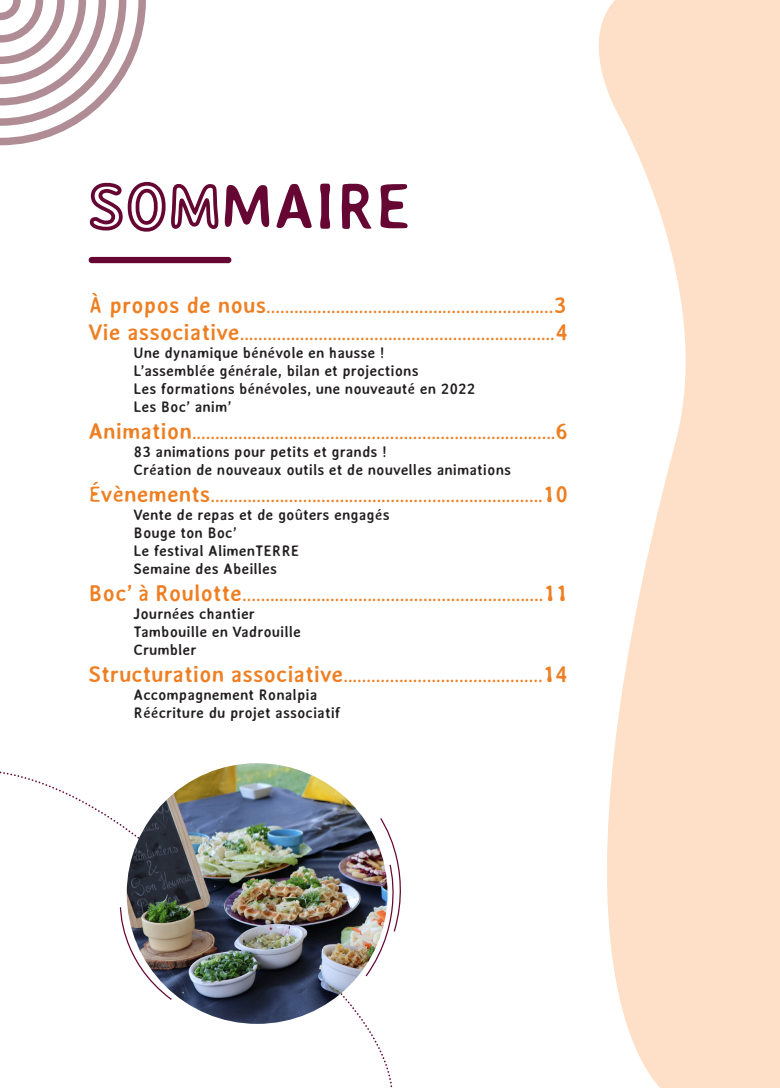
<style>
.page{position:relative;width:780px;height:1088px;background:#fff}
.page>*{position:absolute;margin:0;border:0;box-sizing:border-box;transform-origin:0 0}
.t1{font:700 63.75px "Averia Sans";color:#650732}
.t2{font:700 16.25px/27px "Averia Sans";color:#ee7f22}
.t3{font:700 15px/18px "Averia Sans";color:#231f20}
.s1{font-size:62.5px}
.s2{font-size:22.5px}
</style>
<div class="page">
<div style="left:92px;top:257px;width:136px;height:6px;background:#650732"></div>
<svg style="left:88px;top:256px;width:7px;height:8px"></svg>
<svg style="left:225px;top:256px;width:7px;height:8px"></svg>
<svg style="left:0;top:0;width:146px;height:145px"></svg>
<svg style="left:0;top:771px;width:148px;height:116px"></svg>
<img style="left:127px;top:763px;width:260px;height:261px;border-radius:130px">
<img style="left:119px;top:906px;width:54px;height:94px">
<img style="left:235px;top:817px;width:166px;height:271px">
<svg style="left:598px;top:0;width:182px;height:1088px;fill:#fee0c8"></svg>
<h1 class="t1" style="left:89px;top:171px;width:323px"><span class="s1">SOM</span>MAIRE</h1>
<p class="t2" style="left:89px;top:293px;width:481px"><span class="s2">À propos de nous</span>..............................................................<span class="s2">3<br>Vie associative</span>....................................................................<span class="s2">4</span></p>
<p class="t3" style="left:134px;top:343px;width:343px">Une dynamique bénévole en hausse !<br>L’assemblée générale, bilan et projections<br>Les formations bénévoles, une nouveauté en 2022<br>Les Boc’ anim’</p>
<p class="t2" style="left:89px;top:419px;width:481px"><span class="s2">Animation</span>...............................................................................<span class="s2">6</span></p>
<p class="t3" style="left:134px;top:442px;width:379px">83 animations pour petits et grands !<br>Création de nouveaux outils et de nouvelles animations</p>
<p class="t2" style="left:89px;top:482px;width:481px"><span class="s2">Évènements</span>........................................................................<span class="s2">10</span></p>
<p class="t3" style="left:134px;top:505px;width:257px">Vente de repas et de goûters engagés<br>Bouge ton Boc’<br>Le festival AlimenTERRE<br>Semaine des Abeilles</p>
<p class="t2" style="left:89px;top:581px;width:481px"><span class="s2">Boc’ à Roulotte</span>.................................................................<span class="s2">11</span></p>
<p class="t3" style="left:134px;top:604px;width:169px">Journées chantier<br>Tambouille en Vadrouille<br>Crumbler</p>
<p class="t2" style="left:89px;top:662px;width:481px"><span class="s2">Structuration associative</span>...........................................<span class="s2">14</span></p>
<p class="t3" style="left:134px;top:685px;width:208px">Accompagnement Ronalpia<br>Réécriture du projet associatif</p>
</div>
